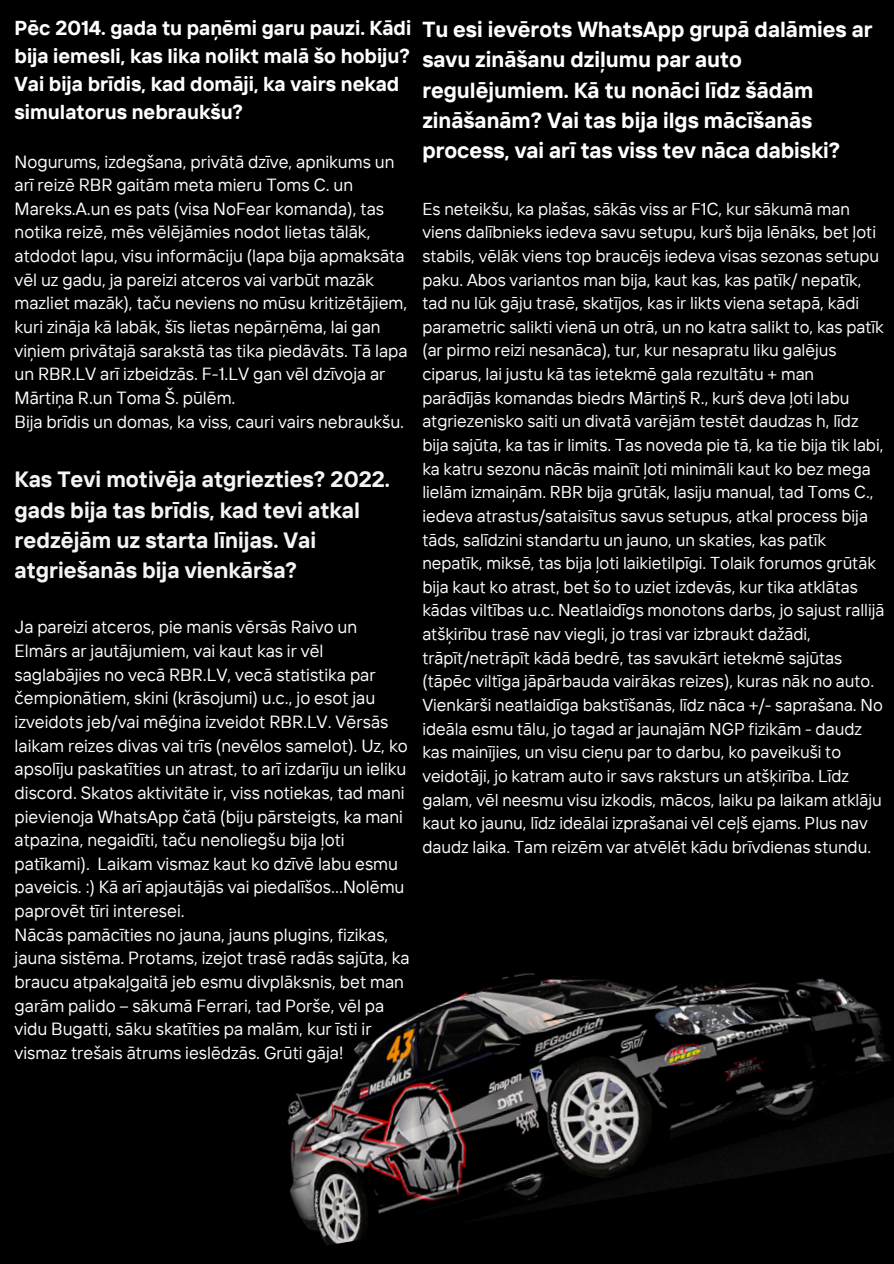
<style>
.page{position:relative;width:894px;height:1264px;background:#fff}
.page>*{position:absolute;margin:0;border:0;box-sizing:border-box;transform-origin:0 0}
.t1{font:700 22.05px/30.3px "TT Interphases";color:#f3f4f3}
.t2{font:700 21.75px/30.3px "TT Interphases";color:#fff}
.t3{font:700 20.1px/28.2px "TT Interphases";color:#fff}
.t4{font:17.55px/23.7px "TT Interphases";color:#fff}
.t5{font:17.25px/23.7px "TT Interphases";color:#fff}
</style>
<div class="page">
<div style="left:0;top:0;width:893px;height:1263px;background:#000"></div>
<img style="left:287px;top:973px;width:606px;height:272px">
<p class="t3" style="left:15px;top:13px;width:398px">Pēc 2014. gada tu paņēmi garu pauzi. Kādi bija iemesli, kas lika nolikt malā šo hobiju?<br>Vai bija brīdis, kad domāji, ka vairs nekad simulatorus nebraukšu?</p>
<p class="t4" style="left:15px;top:149px;width:394px">Nogurums, izdegšana, privātā dzīve, apnikums un arī reizē RBR gaitām meta mieru Toms C. un Mareks.A.un es pats (visa NoFear komanda), tas notika reizē, mēs vēlējāmies nodot lietas tālāk, atdodot lapu, visu informāciju (lapa bija apmaksāta vēl uz gadu, ja pareizi atceros vai varbūt mazāk mazliet mazāk), taču neviens no mūsu kritizētājiem, kuri zināja kā labāk, šīs lietas nepārņēma, lai gan viņiem privātajā sarakstā tas tika piedāvāts. Tā lapa un RBR.LV arī izbeidzās. F-1.LV gan vēl dzīvoja ar Mārtiņa R.un Toma Š. pūlēm.</p>
<h1 class="t4" style="left:15px;top:409px;width:391px">Bija brīdis un domas, ka viss, cauri vairs nebraukšu.</h1>
<p class="t1" style="left:15px;top:464px;width:377px">Kas Tevi motivēja atgriezties? 2022. gads bija tas brīdis, kad tevi atkal redzējām uz starta līnijas. Vai atgriešanās bija vienkārša?</p>
<p class="t4" style="left:15px;top:615px;width:394px">Ja pareizi atceros, pie manis vērsās Raivo un Elmārs ar jautājumiem, vai kaut kas ir vēl saglabājies no vecā RBR.LV, vecā statistika par čempionātiem, skini (krāsojumi) u.c., jo esot jau izveidots jeb/vai mēģina izveidot RBR.LV. Vērsās laikam reizes divas vai trīs (nevēlos samelot). Uz, ko apsolīju paskatīties un atrast, to arī izdarīju un ieliku discord. Skatos aktivitāte ir, viss notiekas, tad mani pievienoja WhatsApp čatā (biju pārsteigts, ka mani atpazina, negaidīti, taču nenoliegšu bija ļoti patīkami). Laikam vismaz kaut ko dzīvē labu esmu paveicis. :) Kā arī apjautājās vai piedalīšos…Nolēmu paprovēt tīri interesei.</p>
<h1 class="t4" style="left:15px;top:922px;width:396px">Nācās pamācīties no jauna, jauns plugins, fizikas, jauna sistēma. Protams, izejot trasē radās sajūta, ka braucu atpakaļgaitā jeb esmu divplāksnis, bet man garām palido – sākumā Ferrari, tad Porše, vēl pa vidu Bugatti, sāku skatīties pa malām, kur īsti ir vismaz trešais ātrums ieslēdzās. Grūti gāja!</h1>
<p class="t2" style="left:422px;top:13px;width:451px">Tu esi ievērots WhatsApp grupā dalāmies ar savu zināšanu dziļumu par auto regulējumiem. Kā tu nonāci līdz šādām zināšanām? Vai tas bija ilgs mācīšanās process, vai arī tas viss tev nāca dabiski?</p>
<p class="t5" style="left:422px;top:196px;width:463px">Es neteikšu, ka plašas, sākās viss ar F1C, kur sākumā man viens dalībnieks iedeva savu setupu, kurš bija lēnāks, bet ļoti stabils, vēlāk viens top braucējs iedeva visas sezonas setupu paku. Abos variantos man bija, kaut kas, kas patīk/ nepatīk, tad nu lūk gāju trasē, skatījos, kas ir likts viena setapā, kādi parametric salikti vienā un otrā, un no katra salikt to, kas patīk (ar pirmo reizi nesanāca), tur, kur nesapratu liku galējus ciparus, lai justu kā tas ietekmē gala rezultātu + man parādījās komandas biedrs Mārtiņš R., kurš deva ļoti labu atgriezenisko saiti un divatā varējām testēt daudzas h, līdz bija sajūta, ka tas ir limits. Tas noveda pie tā, ka tie bija tik labi, ka katru sezonu nācās mainīt ļoti minimāli kaut ko bez mega lielām izmaiņām. RBR bija grūtāk, lasiju manual, tad Toms C., iedeva atrastus/sataisītus savus setupus, atkal process bija tāds, salīdzini standartu un jauno, un skaties, kas patīk nepatīk, miksē, tas bija ļoti laikietilpīgi. Tolaik forumos grūtāk bija kaut ko atrast, bet šo to uziet izdevās, kur tika atklātas kādas viltības u.c. Neatlaidīgs monotons darbs, jo sajust rallijā atšķirību trasē nav viegli, jo trasi var izbraukt dažādi, trāpīt/netrāpīt kādā bedrē, tas savukārt ietekmē sajūtas (tāpēc viltīga jāpārbauda vairākas reizes), kuras nāk no auto.</p>
<p class="t5" style="left:422px;top:692px;width:462px">Vienkārši neatlaidīga bakstīšanās, līdz nāca +/- saprašana. No ideāla esmu tālu, jo tagad ar jaunajām NGP fizikām - daudz kas mainījies, un visu cieņu par to darbu, ko paveikuši to veidotāji, jo katram auto ir savs raksturs un atšķirība. Līdz galam, vēl neesmu visu izkodis, mācos, laiku pa laikam atklāju kaut ko jaunu, līdz ideālai izprašanai vēl ceļš ejams. Plus nav daudz laika. Tam reizēm var atvēlēt kādu brīvdienas stundu.</p>
</div>
